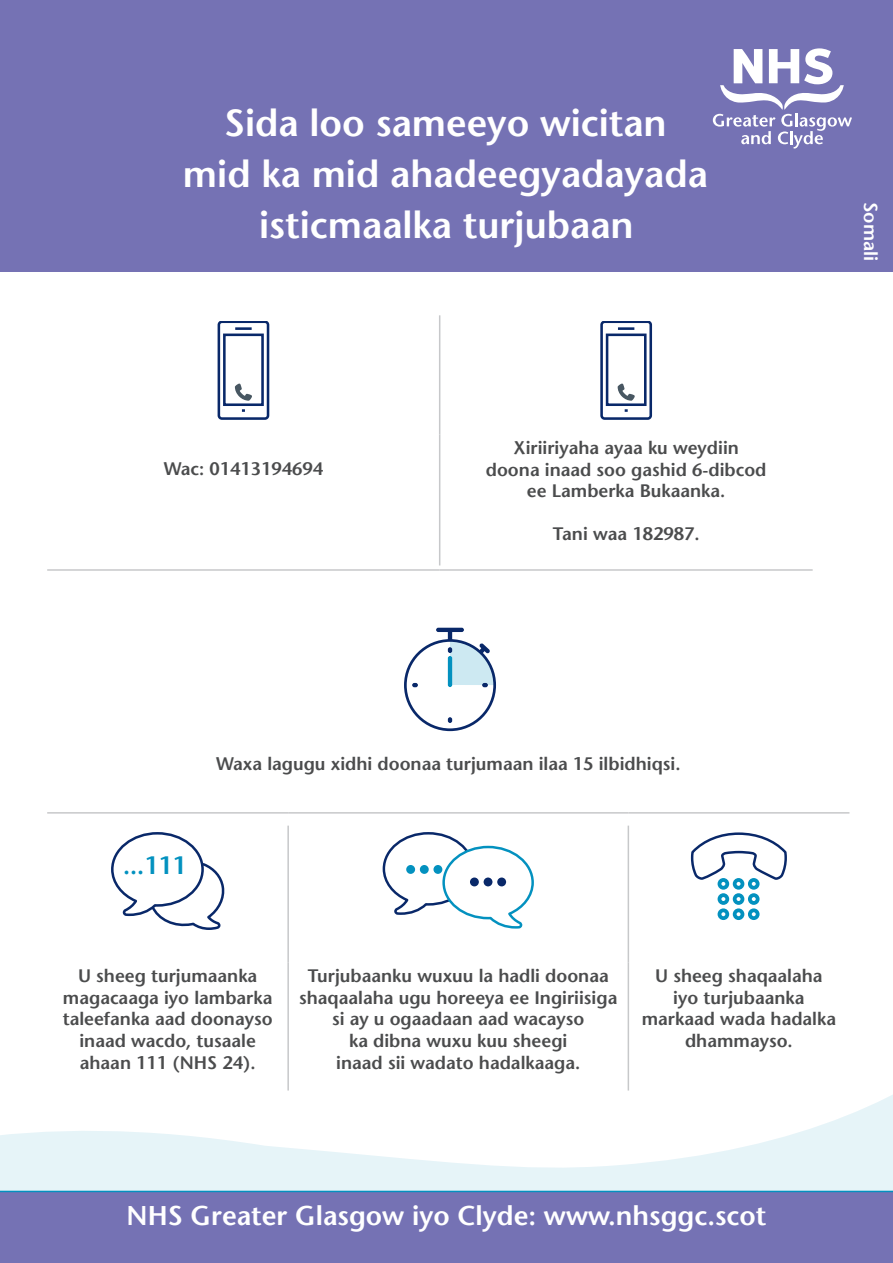
<style>
.page{position:relative;width:893px;height:1263px;background:#fff}
.page>*{position:absolute;margin:0;border:0;box-sizing:border-box;transform-origin:0 0}
.t1{font:600 37.5px/51px "Stone Sans";color:#fff;text-align:center}
.t2{font:600 27px "Stone Sans";color:#fff}
.t3{font:600 24.6px "Stone Sans";color:#0391bf}
.t4{font:600 18.75px "Stone Sans";color:#fff}
.t5{font:600 18px/21.6px "Stone Sans";color:#4b4c4d;text-align:center}
</style>
<div class="page">
<svg style="left:0;top:917px;width:893px;height:274px"></svg>
<div style="left:0;top:0;width:893px;height:272px;background:#7572b4"></div>
<hr style="left:439px;top:315px;width:1px;height:119px;background:#c7c8ca">
<hr style="left:439px;top:434px;width:1px;height:131px;background:#c7c8ca">
<hr style="left:47px;top:569px;width:393px;height:2px;background:#c7c8ca">
<hr style="left:440px;top:569px;width:373px;height:2px;background:#c7c8ca">
<div style="left:218px;top:321px;width:51px;height:99px;border:3px solid #092869;border-radius:3px"></div>
<div style="left:223px;top:334px;width:41px;height:72px;border:3px solid #092869"></div>
<hr style="left:235px;top:327px;width:17px;height:3px;background:#092869">
<svg style="left:235px;top:384px;width:17px;height:17px"></svg>
<div style="left:600px;top:321px;width:52px;height:99px;border:3px solid #092869;border-radius:3px"></div>
<div style="left:606px;top:334px;width:41px;height:72px;border:3px solid #092869"></div>
<hr style="left:618px;top:327px;width:16px;height:3px;background:#092869">
<svg style="left:618px;top:384px;width:17px;height:17px"></svg>
<hr style="left:287px;top:826px;width:2px;height:137px;background:#c7c8ca">
<hr style="left:628px;top:826px;width:1px;height:137px;background:#c7c8ca">
<hr style="left:287px;top:963px;width:2px;height:127px;background:#c7c8ca">
<hr style="left:628px;top:963px;width:1px;height:127px;background:#c7c8ca">
<hr style="left:47px;top:812px;width:241px;height:2px;background:#c7c8ca">
<hr style="left:288px;top:812px;width:340px;height:2px;background:#c7c8ca">
<hr style="left:628px;top:812px;width:221px;height:2px;background:#c7c8ca">
<div style="left:404px;top:639px;width:92px;height:92px;border:3px solid #092869;border-radius:50%"></div>
<svg style="left:448px;top:717px;width:4px;height:6px"></svg>
<svg style="left:412px;top:683px;width:6px;height:4px"></svg>
<hr style="left:436px;top:628px;width:28px;height:4px;background:#092869;border-radius:2px">
<svg style="left:448px;top:628px;width:47px;height:59px"></svg>
<svg style="left:111px;top:832px;width:114px;height:97px"></svg>
<svg style="left:382px;top:832px;width:152px;height:97px"></svg>
<div style="left:497px;top:877px;width:9px;height:9px;background:#092869;border-radius:50%"></div>
<div style="left:484px;top:877px;width:8px;height:9px;background:#092869;border-radius:50%"></div>
<div style="left:470px;top:877px;width:9px;height:9px;background:#092869;border-radius:50%"></div>
<svg style="left:690px;top:832px;width:98px;height:88px"></svg>
<div style="left:0;top:1191px;width:893px;height:72px;background:#7572b4"></div>
<svg style="left:713px;top:48px;width:139px;height:101px"></svg>
<p class="t1" style="left:224px;top:97px;width:444px">Sida loo sameeyo wicitan</p>
<p class="t1" style="left:183px;top:148px;width:527px">mid ka mid ahadeegyadayada isticmaalka turjubaan</p>
<p class="t5" style="left:164px;top:458px;width:161px">Wac: 01413194694</p>
<p class="t5" style="left:486px;top:437px;width:282px">Xiriiriyaha ayaa ku weydiin doona inaad soo gashid 6-dibcod ee Lamberka Bukaanka.</p>
<p class="t5" style="left:553px;top:523px;width:148px">Tani waa 182987.</p>
<p class="t4" style="left:882px;top:202px;width:61px;rotate:90deg">Somali</p>
<h3 class="t3" style="left:123px;top:851px;width:65px">...111</h3>
<p class="t5" style="left:216px;top:753px;width:466px">Waxa lagugu xidhi doonaa turjumaan ilaa 15 ilbidhiqsi.</p>
<p class="t5" style="left:63px;top:965px;width:211px">U sheeg turjumaanka magacaaga iyo lambarka taleefanka aad doonayso inaad wacdo, tusaale ahaan 111 (NHS 24).</p>
<p class="t5" style="left:308px;top:965px;width:303px">Turjubaanku wuxuu la hadli doonaa</p>
<p class="t5" style="left:299px;top:987px;width:320px">shaqaalaha ugu horeeya ee Ingiriisiga si ay u ogaadaan aad wacayso<br>ka dibna wuxu kuu sheegi</p>
<p class="t5" style="left:336px;top:1051px;width:245px">inaad sii wadato hadalkaaga.</p>
<p class="t5" style="left:642px;top:965px;width:196px">U sheeg shaqaalaha iyo turjubaanka markaad wada hadalka dhammayso.</p>
<p class="t2" style="left:127px;top:1199px;width:641px">NHS Greater Glasgow iyo Clyde: www.nhsggc.scot</p>
</div>
